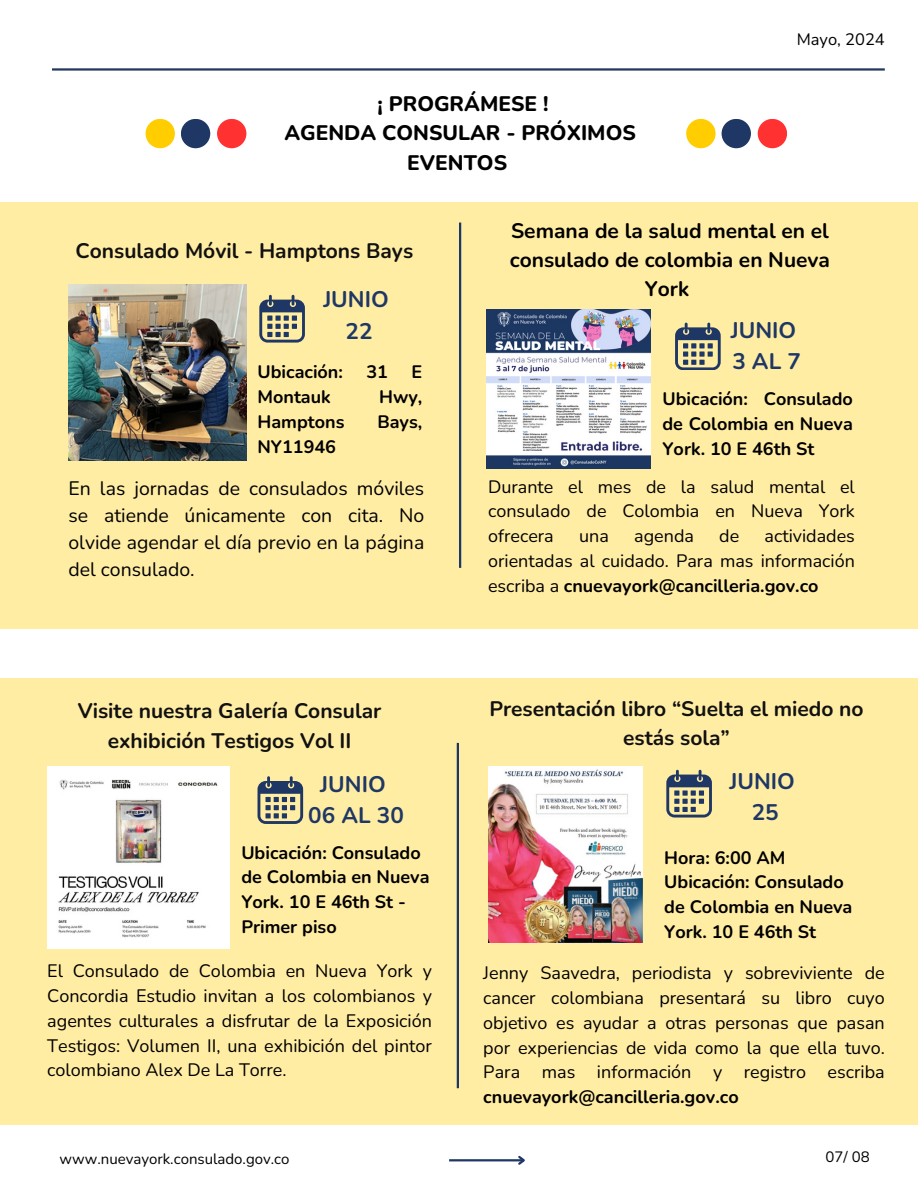
<style>
.page{position:relative;width:918px;height:1188px;background:#fff}
.page>*{position:absolute;margin:0;border:0;box-sizing:border-box;transform-origin:0 0}
.t1{font:700 22.5px/31.5px "Nunito";color:#1e3764;text-align:center}
.t2{font:700 21px/29.2px "Nunito";color:#111;text-align:center}
.t3{font:700 21px/29.2px "Nunito";color:#000;text-align:center}
.t4{font:800 21px/29.2px "Nunito";color:#000;text-align:center}
.t5{font:19.5px/27px "Nunito";color:#000;text-align:justify}
.t6{font:18px/24.8px "Nunito";color:#000;text-align:justify}
.t7{font:700 18px/24.8px "Nunito";color:#000}
.t8{font:16.5px "Nunito";color:#000}
.t9{font:15px "Nunito";color:#000}
.s1{font-weight:700}
</style>
<div class="page">
<div style="left:0;top:202px;width:918px;height:426px;background:#ffeda4"></div>
<div style="left:217px;top:119px;width:29px;height:29px;background:#ff3131;border-radius:50%"></div>
<div style="left:181px;top:119px;width:29px;height:29px;background:#1e3764;border-radius:50%"></div>
<div style="left:146px;top:119px;width:29px;height:29px;background:#ffcd00;border-radius:50%"></div>
<div style="left:758px;top:119px;width:29px;height:29px;background:#ff3131;border-radius:50%"></div>
<div style="left:722px;top:119px;width:29px;height:29px;background:#1e3764;border-radius:50%"></div>
<div style="left:686px;top:119px;width:30px;height:29px;background:#ffcd00;border-radius:50%"></div>
<hr style="left:459px;top:223px;width:2px;height:345px;background:#1e3764">
<svg style="left:259px;top:295px;width:46px;height:47px"></svg>
<div style="left:0;top:679px;width:918px;height:446px;background:#ffeda4"></div>
<img style="left:69px;top:285px;width:177px;height:175px">
<hr style="left:52px;top:68px;width:833px;height:3px;background:#23385e">
<hr style="left:449px;top:1159px;width:75px;height:2px;background:#1e3764">
<svg style="left:516px;top:1155px;width:9px;height:10px"></svg>
<svg style="left:675px;top:323px;width:46px;height:47px"></svg>
<hr style="left:457px;top:743px;width:2px;height:345px;background:#1e3764">
<img style="left:486px;top:310px;width:164px;height:158px">
<svg style="left:666px;top:770px;width:46px;height:47px"></svg>
<img style="left:47px;top:766px;width:183px;height:182px">
<svg style="left:258px;top:776px;width:45px;height:47px"></svg>
<img style="left:488px;top:766px;width:154px;height:177px">
<p class="t4" style="left:284px;top:90px;width:353px">¡ PROGRÁMESE !<br>AGENDA CONSULAR - PRÓXIMOS<br>EVENTOS</p>
<h1 class="t8" style="left:797px;top:28px;width:90px">Mayo, 2024</h1>
<h4 class="t2" style="left:76px;top:236px;width:339px">Consulado Móvil - Hamptons Bays</h4>
<h3 class="t1" style="left:323px;top:284px;width:67px">JUNIO<br>22</h3>
<h1 class="t7" style="left:258px;top:360px;width:87px">Ubicación:</h1>
<h1 class="t7" style="left:366px;top:360px;width:23px">31</h1>
<h1 class="t7" style="left:412px;top:360px;width:12px">E</h1>
<h1 class="t7" style="left:258px;top:385px;width:75px">Montauk</h1>
<h1 class="t7" style="left:379px;top:385px;width:45px">Hwy,</h1>
<h1 class="t7" style="left:258px;top:410px;width:88px">Hamptons</h1>
<h1 class="t7" style="left:377px;top:410px;width:46px">Bays,</h1>
<h1 class="t7" style="left:258px;top:434px;width:80px">NY11946</h1>
<h1 class="t5" style="left:69px;top:475px;width:357px">En las jornadas de consulados móviles se atiende únicamente con cita. No olvide agendar el día previo en la página del consulado.</h1>
<h2 class="t2" style="left:78px;top:697px;width:305px">Visite nuestra Galería Consular exhibición Testigos Vol II</h2>
<h2 class="t1" style="left:308px;top:769px;width:97px">JUNIO<br>06 AL 30</h2>
<p class="t7" style="left:241px;top:840px;width:190px">Ubicación: Consulado de Colombia en Nueva<br>York. 10 E 46th St -<br>Primer piso</p>
<p class="t6" style="left:47px;top:959px;width:386px">El Consulado de Colombia en Nueva York y Concordia Estudio invitan a los colombianos y agentes culturales a disfrutar de la Exposición Testigos: Volumen II, una exhibición del pintor colombiano Alex De La Torre.</p>
<p class="t3" style="left:510px;top:216px;width:322px">Semana de la salud mental en el consulado de colombia en Nueva<br>York</p>
<p class="t1" style="left:731px;top:315px;width:72px;text-align:left">JUNIO<br>3AL7</p>
<h4 class="t7" style="left:663px;top:387px;width:192px;text-align:justify">Ubicación: Consulado de Colombia en Nueva York. 10 E 46th St</h4>
<h3 class="t6" style="left:488px;top:474px;width:368px">Durante el mes de la salud mental el consulado de Colombia en Nueva York ofrecera</h3>
<h3 class="t6" style="left:488px;top:524px;width:368px;text-indent:277px">actividades orientadas al cuidado. Para mas información escriba a <span class="s1">cnuevayork@cancilleria.gov.co</span></h3>
<h3 class="t6" style="left:579px;top:524px;width:31px">una</h3>
<h3 class="t6" style="left:634px;top:524px;width:61px">agenda</h3>
<h3 class="t6" style="left:719px;top:524px;width:22px">de</h3>
<h4 class="t2" style="left:489px;top:695px;width:376px">Presentación libro “Suelta el miedo no estás sola”</h4>
<h1 class="t1" style="left:730px;top:766px;width:67px">JUNIO<br>25</h1>
<h3 class="t7" style="left:664px;top:845px;width:190px">Hora: 6:00 AM<br>Ubicación: Consulado de Colombia en Nueva<br>York. 10 E 46th St</h3>
<p class="t6" style="left:483px;top:961px;width:403px">Jenny Saavedra, periodista y sobreviviente de cancer colombiana presentará su libro cuyo objetivo es ayudar a otras personas que pasan por experiencias de vida como la que ella tuvo.<br>Para mas información y registro escriba <span class="s1">cnuevayork@cancilleria.gov.co</span></p>
<p class="t9" style="left:60px;top:1149px;width:231px">www.nuevayork.consulado.gov.co</p>
<h2 class="t9" style="left:826px;top:1147px;width:46px">07/ 08</h2>
</div>
